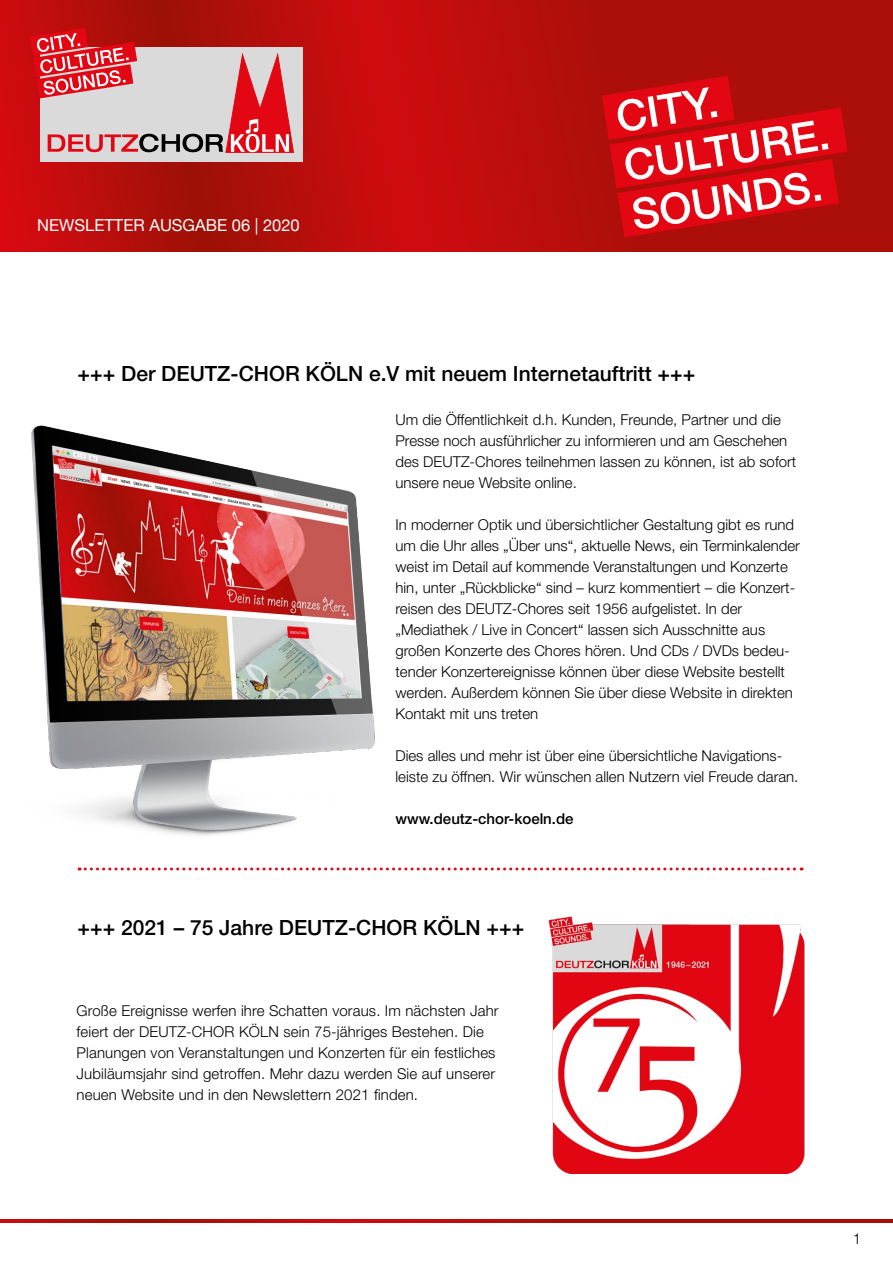
<style>
.page{position:relative;width:893px;height:1263px;background:#fff}
.page>*{position:absolute;margin:0;border:0;box-sizing:border-box;transform-origin:0 0}
.Einf__Abs{font:500 21px "Helvetica Neue LT Std";color:#000}
.t1{font:16.5px "Helvetica Neue";color:#fff}
.Einf__Abs-2{font:300 15px/21px "Helvetica Neue LT Std";color:#000}
.Einf__Abs-3{font:500 15px "Helvetica Neue LT Std";color:#000}
</style>
<div class="page">
<svg style="left:0;top:0;width:893px;height:252px;background:#b90d0b"></svg>
<svg style="left:0;top:1219px;width:893px;height:3px;background:#b30e0a"></svg>
<svg style="left:602px;top:76px;width:246px;height:161px;background:#d42e32"></svg>
<svg style="left:79px;top:867px;width:723px;height:3px"></svg>
<div style="left:40px;top:47px;width:263px;height:115px;background:#dadada"></div>
<svg style="left:30px;top:28px;width:264px;height:125px"></svg>
<img style="left:31px;top:425px;width:344px;height:411px">
<img style="left:549px;top:916px;width:256px;height:257px">
<p class="t1" style="left:37px;top:213px;width:264px">NEWSLETTER AUSGABE 06 | 2020</p>
<p class="Einf__Abs" style="left:78px;top:361px;width:619px">+++ Der DEUTZ-CHOR KÖLN e.V mit neuem Internetauftritt +++</p>
<p class="Einf__Abs-2" style="left:395px;top:409px;width:402px">Um die Öffentlichkeit d.h. Kunden, Freunde, Partner und die Presse noch ausführlicher zu informieren und am Geschehen des DEUTZ-Chores teilnehmen lassen zu können, ist ab sofort unsere neue Website online.</p>
<p class="Einf__Abs-2" style="left:395px;top:514px;width:406px">In moderner Optik und übersichtlicher Gestaltung gibt es rund um die Uhr alles „Über uns“, aktuelle News, ein Terminkalender weist im Detail auf kommende Veranstaltungen und Konzerte hin, unter „Rückblicke“ sind – kurz kommentiert – die Konzert&shy;reisen des DEUTZ-Chores seit 1956 aufgelistet. In der „Mediathek / Live in Concert“ lassen sich Ausschnitte aus großen Konzerte des Chores hören. Und CDs / DVDs bedeu&shy;tender Konzertereignisse können über diese Website bestellt werden. Außerdem können Sie über diese Website in direkten Kontakt mit uns treten</p>
<p class="Einf__Abs-2" style="left:395px;top:745px;width:404px">Dies alles und mehr ist über eine übersichtliche Navigations&shy;leiste zu öffnen. Wir wünschen allen Nutzern viel Freude daran.</p>
<p class="Einf__Abs-3" style="left:395px;top:810px;width:180px">www.deutz-chor-koeln.de</p>
<p class="Einf__Abs" style="left:78px;top:914px;width:448px">+++ 2021 – 75 Jahre DEUTZ-CHOR KÖLN +++</p>
<p class="Einf__Abs-2" style="left:77px;top:1000px;width:424px">Große Ereignisse werfen ihre Schatten voraus. Im nächsten Jahr feiert der DEUTZ-CHOR KÖLN sein 75-jähriges Bestehen. Die Planungen von Veranstaltungen und Konzerten für ein festliches Jubiläumsjahr sind getroffen. Mehr dazu werden Sie auf unserer neuen Website und in den Newslettern 2021 finden.</p>
<p class="Einf__Abs-2" style="left:853px;top:1227px;width:10px">1</p>
</div>
